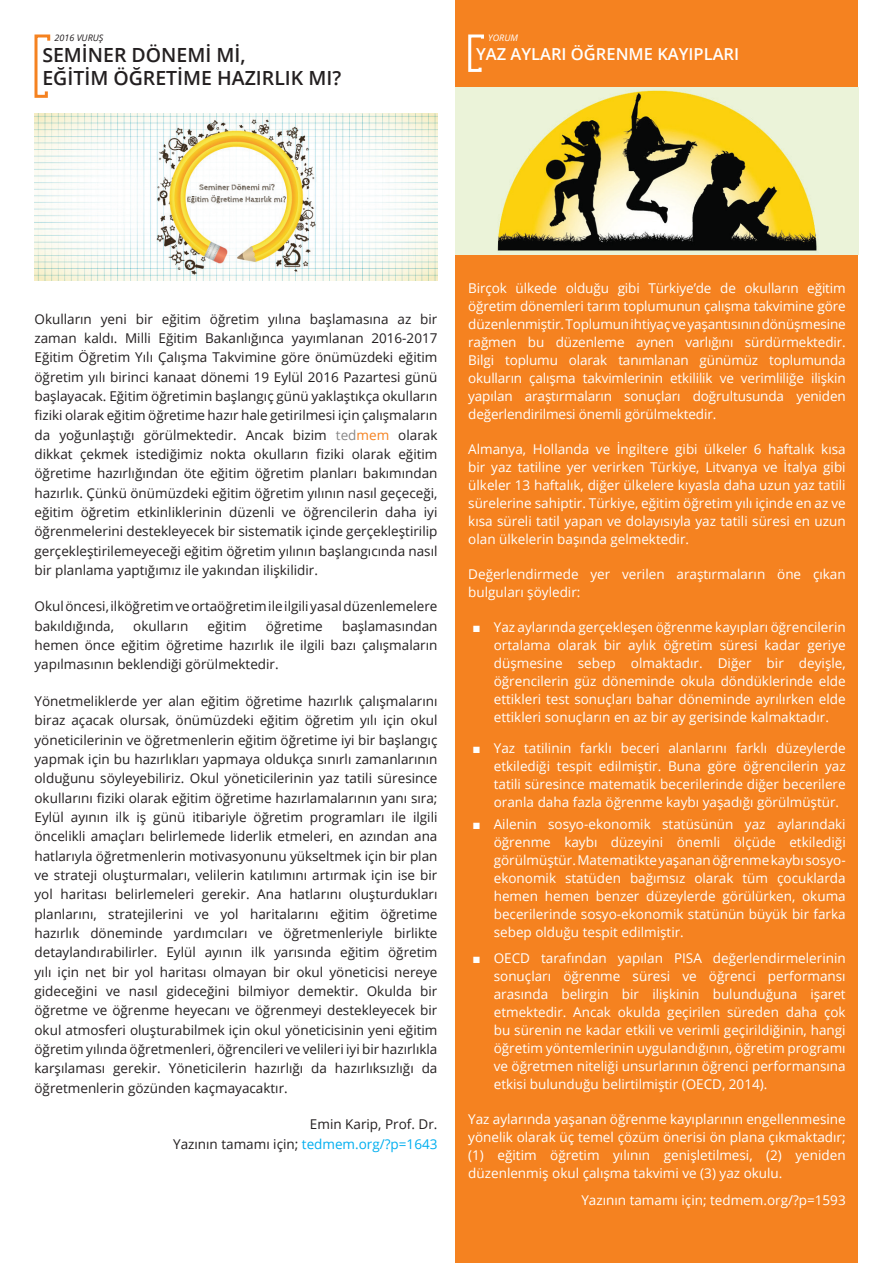
<style>
.page{position:relative;width:893px;height:1263px;background:#fff}
.page>*{position:absolute;margin:0;border:0;box-sizing:border-box;transform-origin:0 0}
.t1{font:600 19.5px/22.5px "Open Sans";color:#231f20}
.t2{font:600 16.5px "Open Sans";color:#fff}
.t3{font:13.5px/19.4px "Open Sans";color:#231f20;text-align:justify}
.t4{font:13.5px/18px "Open Sans";color:#fff;text-align:justify}
.t5{font:italic 9px "Open Sans";color:#231f20}
.t6{font:italic 9px "Open Sans";color:#fff}
.s1{color:#888787}
.s2{color:#f58220}
.s3{color:#00aeef}
.s4{font-family:"Arial"}
</style>
<div class="page">
<div style="left:455px;top:0;width:403px;height:1263px;background:#f58220"></div>
<img style="left:34px;top:114px;width:403px;height:166px">
<svg style="left:34px;top:34px;width:17px;height:64px"></svg>
<svg style="left:468px;top:34px;width:16px;height:38px"></svg>
<img style="left:455px;top:87px;width:403px;height:167px">
<p class="t5" style="left:54px;top:32px;width:50px">2016 VURUŞ</p>
<h1 class="t1" style="left:42px;top:44px;width:300px">SEMİNER DÖNEMİ Mİ,<br>EĞİTİM ÖĞRETİME HAZIRLIK MI?</h1>
<p class="t6" style="left:488px;top:32px;width:31px">YORUM</p>
<p class="t2" style="left:476px;top:42px;width:265px">YAZ AYLARI ÖĞRENME KAYIPLARI</p>
<p class="t3" style="left:34px;top:309px;width:404px">Okulların yeni bir eğitim öğretim yılına başlamasına az bir zaman kaldı. Milli Eğitim Bakanlığınca yayımlanan 2016-2017<br>Eğitim Öğretim Yılı Çalışma Takvimine göre önümüzdeki eğitim öğretim yılı birinci kanaat dönemi 19 Eylül 2016 Pazartesi günü başlayacak. Eğitim öğretimin başlangıç günü yaklaştıkça okulların fiziki olarak eğitim öğretime hazır hale getirilmesi için çalışmaların da yoğunlaştığı görülmektedir. Ancak bizim <span class="s1">ted</span><span class="s2">mem</span> olarak dikkat çekmek istediğimiz nokta okulların fiziki olarak eğitim öğretime hazırlığından öte eğitim öğretim planları bakımından hazırlık. Çünkü önümüzdeki eğitim öğretim yılının nasıl geçeceği, eğitim öğretim etkinliklerinin düzenli ve öğrencilerin daha iyi öğrenmelerini destekleyecek bir sistematik içinde gerçekleştirilip gerçekleştirilemeyeceği eğitim öğretim yılının başlangıcında nasıl bir planlama yaptığımız ile yakından ilişkilidir.</p>
<p class="t3" style="left:34px;top:596px;width:404px">Okul öncesi, ilköğretim ve ortaöğretim ile ilgili yasal düzenlemelere bakıldığında,</p>
<p class="t3" style="left:34px;top:616px;width:404px;text-indent:308px">başlamasından hemen önce eğitim öğretime hazırlık ile ilgili bazı çalışmaların yapılmasının beklendiği görülmektedir.</p>
<p class="t3" style="left:34px;top:691px;width:404px">Yönetmeliklerde yer alan eğitim öğretime hazırlık çalışmalarını biraz açacak olursak, önümüzdeki eğitim öğretim yılı için okul yöneticilerinin ve öğretmenlerin eğitim öğretime iyi bir başlangıç yapmak için bu hazırlıkları yapmaya oldukça sınırlı zamanlarının olduğunu söyleyebiliriz. Okul yöneticilerinin yaz tatili süresince okullarını fiziki olarak eğitim öğretime hazırlamalarının yanı sıra; Eylül ayının ilk iş günü itibariyle öğretim programları ile ilgili öncelikli amaçları belirlemede liderlik etmeleri, en azından ana hatlarıyla öğretmenlerin motivasyonunu yükseltmek için bir plan ve strateji oluşturmaları, velilerin katılımını artırmak için ise bir yol haritası belirlemeleri gerekir. Ana hatlarını oluşturdukları planlarını, stratejilerini ve yol haritalarını eğitim öğretime hazırlık döneminde yardımcıları ve öğretmenleriyle birlikte detaylandırabilirler. Eylül ayının ilk yarısında eğitim öğretim yılı için net bir yol haritası olmayan bir okul yöneticisi nereye gideceğini ve nasıl gideceğini bilmiyor demektir. Okulda bir öğretme ve öğrenme heyecanı ve öğrenmeyi destekleyecek bir okul atmosferi oluşturabilmek için okul yöneticisinin yeni eğitim öğretim yılında öğretmenleri, öğrencileri ve velileri iyi bir hazırlıkla karşılaması gerekir. Yöneticilerin hazırlığı da hazırlıksızlığı da öğretmenlerin gözünden kaçmayacaktır.</p>
<p class="t3" style="left:173px;top:1114px;width:266px;text-align:right">Emin Karip, Prof. Dr.<br>Yazının tamamı için; <span class="s3">tedmem.org/?p=1643</span></p>
<p class="t3" style="left:133px;top:616px;width:57px">okulların</p>
<p class="t3" style="left:208px;top:616px;width:41px">eğitim</p>
<p class="t3" style="left:266px;top:616px;width:58px">öğretime</p>
<p class="t4" style="left:468px;top:279px;width:379px">Birçok ülkede olduğu gibi Türkiye’de de okulların eğitim öğretim dönemleri tarım toplumunun çalışma takvimine göre düzenlenmiştir. Toplumun ihtiyaç ve yaşantısının dönüşmesine rağmen bu düzenleme aynen varlığını sürdürmektedir.<br>Bilgi toplumu olarak tanımlanan günümüz toplumunda okulların çalışma takvimlerinin etkililik ve verimliliğe ilişkin yapılan araştırmaların sonuçları doğrultusunda yeniden değerlendirilmesi önemli görülmektedir.</p>
<p class="t4" style="left:468px;top:439px;width:379px">Almanya, Hollanda ve İngiltere gibi ülkeler 6 haftalık kısa bir yaz tatiline yer verirken Türkiye, Litvanya ve İtalya gibi ülkeler 13 haftalık, diğer ülkelere kıyasla daha uzun yaz tatili sürelerine sahiptir. Türkiye, eğitim öğretim yılı içinde en az ve kısa süreli tatil yapan ve dolayısıyla yaz tatili süresi en uzun olan ülkelerin başında gelmektedir.</p>
<p class="t4" style="left:468px;top:564px;width:379px">Değerlendirmede yer verilen araştırmaların öne çıkan bulguları şöyledir:</p>
<p class="t4" style="left:494px;top:617px;width:353px;text-indent:-21px"><span class="s4">■</span> Yaz aylarında gerçekleşen öğrenme kayıpları öğrencilerin ortalama olarak bir aylık öğretim süresi kadar geriye düşmesine sebep olmaktadır. Diğer bir deyişle, öğrencilerin güz döneminde okula döndüklerinde elde ettikleri test sonuçları bahar döneminde ayrılırken elde ettikleri sonuçların en az bir ay gerisinde kalmaktadır.</p>
<p class="t4" style="left:494px;top:738px;width:353px;text-indent:-21px"><span class="s4">■</span> Yaz tatilinin farklı beceri alanlarını farklı düzeylerde etkilediği tespit edilmiştir. Buna göre öğrencilerin yaz tatili süresince matematik becerilerinde diğer becerilere oranla daha fazla öğrenme kaybı yaşadığı görülmüştür.</p>
<p class="t4" style="left:494px;top:814px;width:353px;text-indent:-21px"><span class="s4">■</span> Ailenin sosyo-ekonomik statüsünün yaz aylarındaki öğrenme kaybı düzeyini önemli ölçüde etkilediği görülmüştür. Matematikte yaşanan öğrenme kaybı sosyo&shy;ekonomik statüden bağımsız olarak tüm çocuklarda hemen hemen benzer düzeylerde görülürken, okuma becerilerinde sosyo-ekonomik statünün büyük bir farka sebep olduğu tespit edilmiştir.</p>
<p class="t4" style="left:494px;top:949px;width:353px;text-indent:-21px"><span class="s4">■</span> OECD tarafından yapılan PISA değerlendirmelerinin sonuçları öğrenme süresi ve öğrenci performansı arasında belirgin bir ilişkinin bulunduğuna işaret etmektedir. Ancak okulda geçirilen süreden daha çok bu sürenin ne kadar etkili ve verimli geçirildiğinin, hangi öğretim yöntemlerinin uygulandığının, öğretim programı ve öğretmen niteliği unsurlarının öğrenci performansına etkisi bulunduğu belirtilmiştir (OECD, 2014).</p>
<p class="t4" style="left:468px;top:1110px;width:379px">Yaz aylarında yaşanan öğrenme kayıplarının engellenmesine yönelik olarak üç temel çözüm önerisi ön plana çıkmaktadır; (1) eğitim öğretim yılının genişletilmesi, (2) yeniden düzenlenmiş okul çalışma takvimi ve (3) yaz okulu.</p>
<p class="t4" style="left:581px;top:1190px;width:266px">Yazının tamamı için; tedmem.org/?p=1593</p>
</div>
